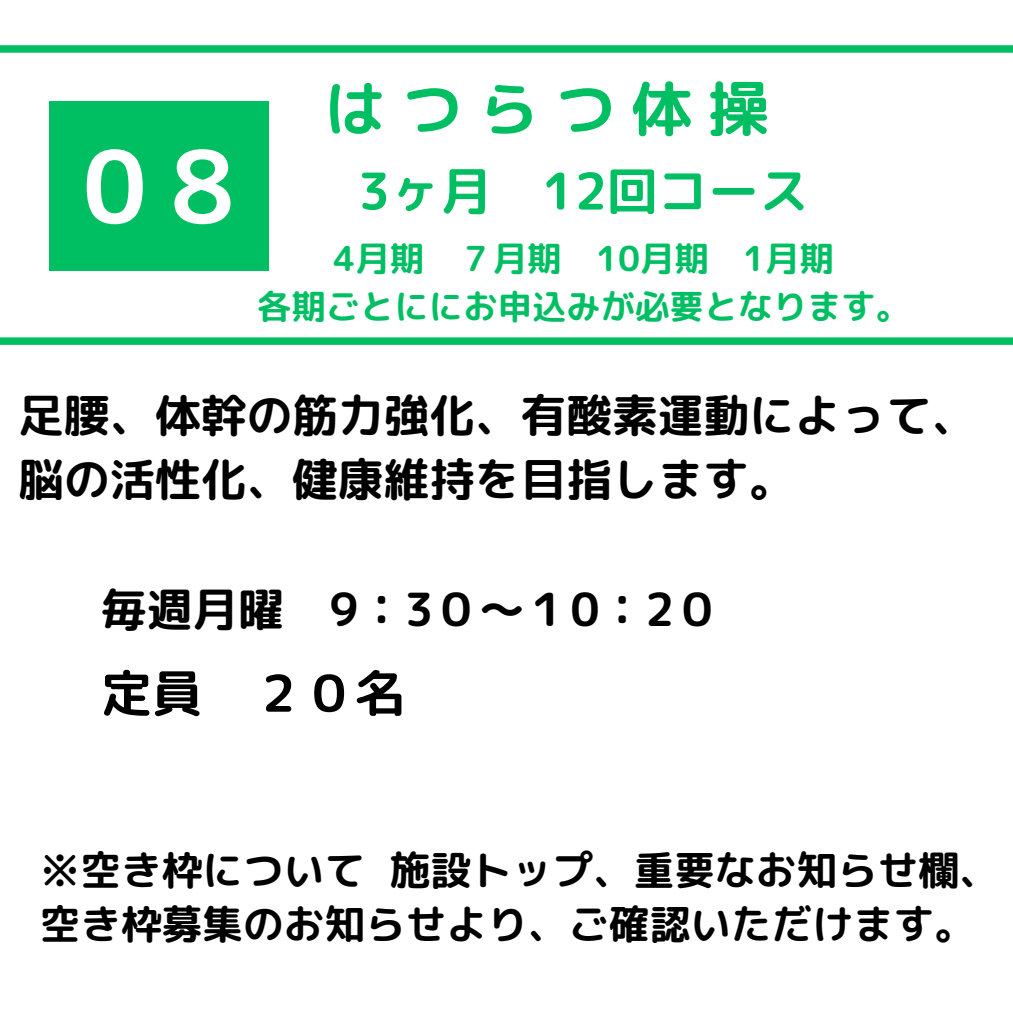
<style>
.page{position:relative;width:1013px;height:1013px;background:#fff}
.page>*{position:absolute;margin:0;border:0;box-sizing:border-box;transform-origin:0 0}
.t1{font:100px "rounded mplus 1 p bold";color:#fff}
.t2{font:60.62px "rounded mplus 1 p bold";letter-spacing:.265em;color:#00bf63}
.t3{font:50.62px "rounded mplus 1 p bold";color:#00bf63}
.t4{font:50.62px "rounded mplus 1 p bold";color:#000}
.t5{font:45.62px/63.8px "rounded mplus 1 p bold";color:#000}
.t6{font:40.62px/54.4px "rounded mplus 1 p bold";color:#000}
.t7{font:34.38px "rounded mplus 1 p bold";color:#00bf63}
</style>
<div class="page">
<div style="left:49px;top:101px;width:219px;height:170px;background:#00bf63"></div>
<div style="left:0;top:45px;width:1012px;height:8px;background:#00bf63"></div>
<div style="left:0;top:337px;width:1012px;height:8px;background:#00bf63"></div>
<h1 class="t1" style="left:83px;top:116px;width:153px">08</h1>
<p class="t2" style="left:325px;top:65px;width:445px">はつらつ体操</p>
<p class="t3" style="left:358px;top:155px;width:453px">3ヶ月 12回コース</p>
<h2 class="t7" style="left:333px;top:234px;width:502px">4月期 ７月期 10月期 1月期</h2>
<h2 class="t7" style="left:257px;top:282px;width:654px">各期ごとににお申込みが必要となります。</h2>
<h2 class="t5" style="left:18px;top:383px;width:960px">足腰、体幹の筋力強化、有酸素運動によって、脳の活性化、健康維持を目指します。</h2>
<h2 class="t5" style="left:101px;top:576px;width:620px">毎週月曜 9：3０～１0：2０</h2>
<p class="t4" style="left:101px;top:657px;width:305px">定員 ２０名</p>
<h3 class="t6" style="left:40px;top:842px;width:961px">※空き枠について 施設トップ、重要なお知らせ欄、空き枠募集のお知らせより、ご確認いただけます。</h3>
</div>
